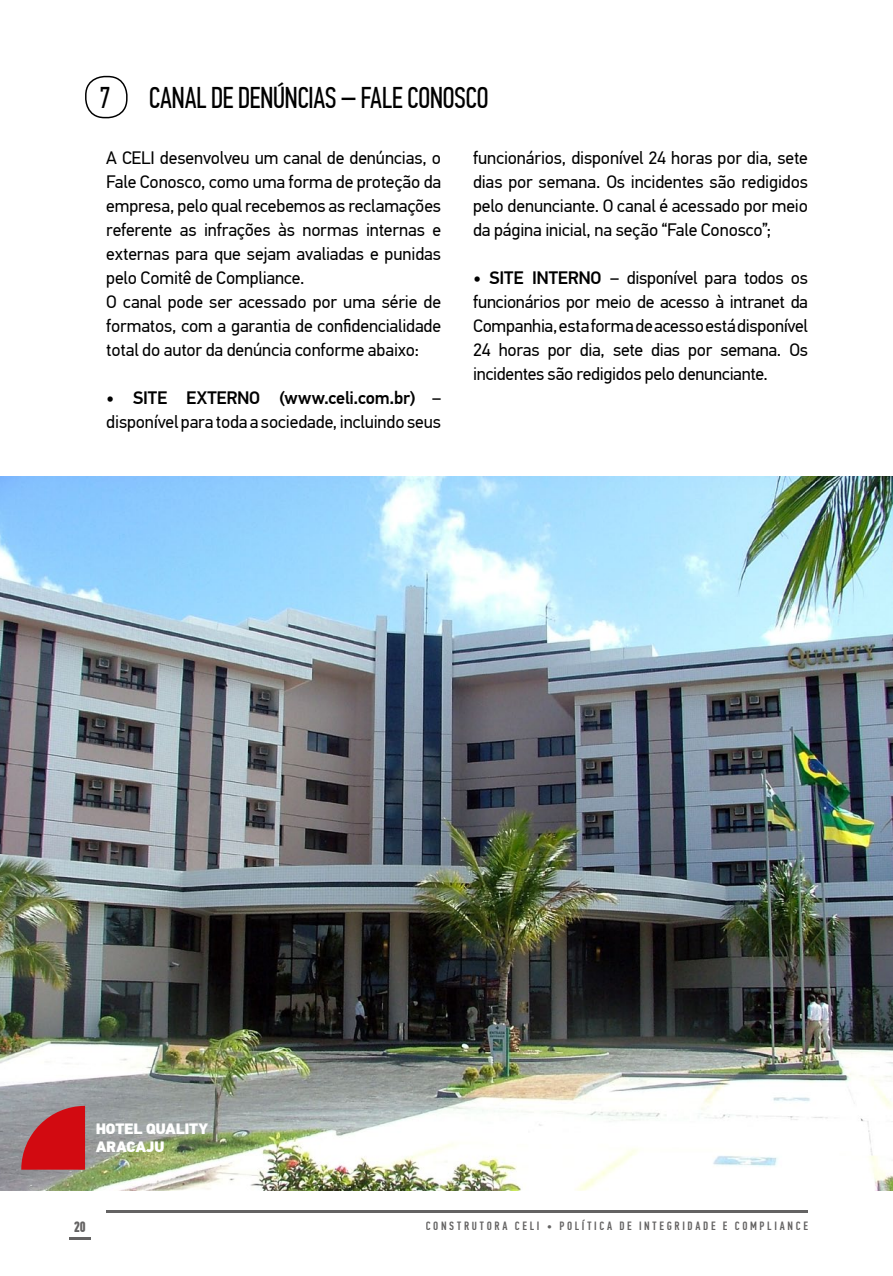
<style>
.page{position:relative;width:893px;height:1276px;background:#fff}
.page>*{position:absolute;margin:0;border:0;box-sizing:border-box;transform-origin:0 0}
.t1{font:30px "PF Din Text Comp Pro";letter-spacing:-.02em;color:#000}
.t2{font:18px/24px "PF Din Text Pro";letter-spacing:-.005em;color:#000}
.t3{font:900 15px/18px "PF Din Text Pro";letter-spacing:-.03em;color:#fff}
.t4{font:700 15px "PF Din Text Comp Pro";color:#646363}
.t5{font:500 12px "PF Din Text Comp Pro";letter-spacing:.225em;color:#646363}
.s1{font-weight:500}
</style>
<div class="page">
<hr style="left:106px;top:1210px;width:702px;height:2px;background:#646363">
<hr style="left:69px;top:1237px;width:21px;height:2px;background:#646363">
<div style="left:85px;top:76px;width:43px;height:42px;border:2px solid #000;border-radius:19px"></div>
<img style="left:0;top:476px;width:893px;height:715px">
<svg style="left:21px;top:1106px;width:64px;height:63px"></svg>
<h1 class="t1" style="left:100px;top:81px;width:13px">7</h1>
<h1 class="t1" style="left:149px;top:81px;width:341px">CANAL DE DENÚNCIAS – FALE CONOSCO</h1>
<p class="t2" style="left:106px;top:146px;width:336px">A CELI desenvolveu um canal de denúncias, o Fale Conosco, como uma forma de proteção da empresa, pelo qual recebemos as reclamações referente as infrações às normas internas e externas para que sejam avaliadas e punidas pelo Comitê de Compliance.<br>O canal pode ser acessado por uma série de formatos, com a garantia de confidencialidade total do autor da denúncia conforme abaixo:</p>
<p class="t2" style="left:106px;top:386px;width:336px"><span class="s1">• SITE EXTERNO (www.celi.com.br)</span> – disponível para toda a sociedade, incluindo seus</p>
<p class="t2" style="left:473px;top:146px;width:336px;text-align:justify">funcionários, disponível 24 horas por dia, sete dias por semana. Os incidentes são redigidos pelo denunciante. O canal é acessado por meio da página inicial, na seção “Fale Conosco”;</p>
<p class="t2" style="left:473px;top:266px;width:336px;text-align:justify"><span class="s1">• SITE INTERNO</span> – disponível para todos os funcionários por meio de acesso à intranet da Companhia, esta forma de acesso está disponível 24 horas por dia, sete dias por semana. Os incidentes são redigidos pelo denunciante.</p>
<p class="t3" style="left:96px;top:1120px;width:114px">HOTEL QUALITY<br>ARACAJU</p>
<p class="t4" style="left:73px;top:1217px;width:14px">20</p>
<p class="t5" style="left:426px;top:1218px;width:384px">CONSTRUTORA CELI • POLÍTICA DE INTEGRIDADE E COMPLIANCE</p>
</div>
